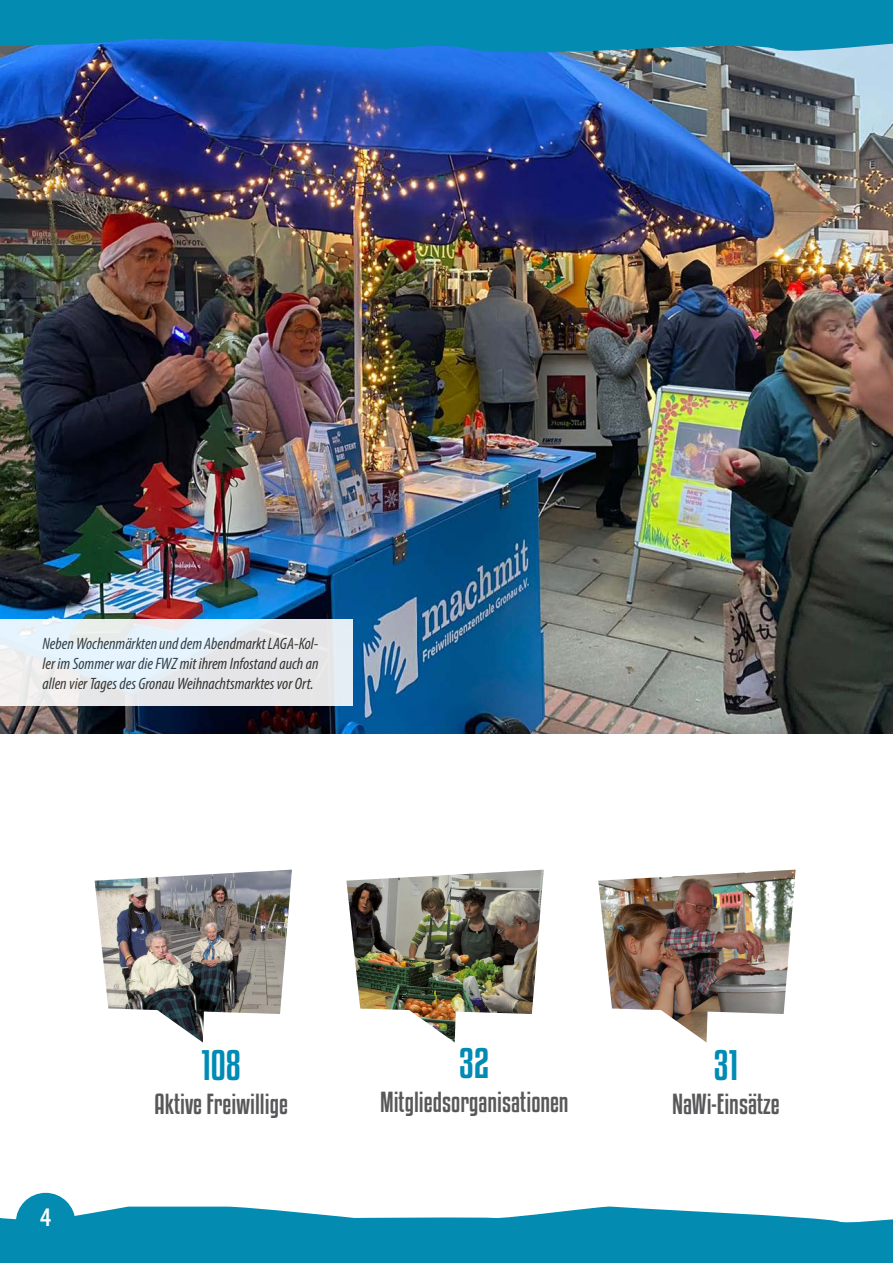
<style>
.page{position:relative;width:893px;height:1263px;background:#fff}
.page>*{position:absolute;margin:0;border:0;box-sizing:border-box;transform-origin:0 0}
.t1{font:37.5px "Kenyan Coffee Rg";color:#008bb5}
.t2{font:600 condensed 27px "Myriad Pro";color:#fff}
.t3{font:25.5px "Kenyan Coffee Rg";color:#58585a}
.t4{font:italic condensed 16.5px/19.8px "Myriad Pro";color:#3a3934;text-align:justify}
</style>
<div class="page">
<img style="left:0;top:58px;width:893px;height:675px">
<img style="left:95px;top:870px;width:197px;height:172px">
<img style="left:346px;top:870px;width:198px;height:172px">
<img style="left:598px;top:870px;width:198px;height:172px">
<svg style="left:0;top:620px;width:353px;height:86px;fill:#e5eded"></svg>
<svg style="left:0;top:1206px;width:893px;height:57px;fill:#048bb2"></svg>
<svg style="left:0;top:0;width:893px;height:58px;fill:#048bb2"></svg>
<div style="left:16px;top:1193px;width:59px;height:59px;background:#048bb2;border-radius:50%"></div>
<p class="t4" style="left:43px;top:633px;width:278px">Neben Wochenmärkten und dem Abendmarkt LAGA-Kol&shy;ler im Sommer war die FWZ mit ihrem Infostand auch an allen vier Tages des Gronau Weihnachtsmarktes vor Ort.</p>
<h2 class="t2" style="left:40px;top:1202px;width:13px">4</h2>
<h1 class="t1" style="left:202px;top:1042px;width:41px">108</h1>
<h3 class="t3" style="left:154px;top:1088px;width:135px">Aktive Freiwillige</h3>
<h1 class="t1" style="left:459px;top:1041px;width:32px">32</h1>
<h3 class="t3" style="left:380px;top:1087px;width:190px">Mitgliedsorganisationen</h3>
<h1 class="t1" style="left:714px;top:1043px;width:26px">31</h1>
<h3 class="t3" style="left:672px;top:1089px;width:109px">NaWi-Einsätze</h3>
</div>
